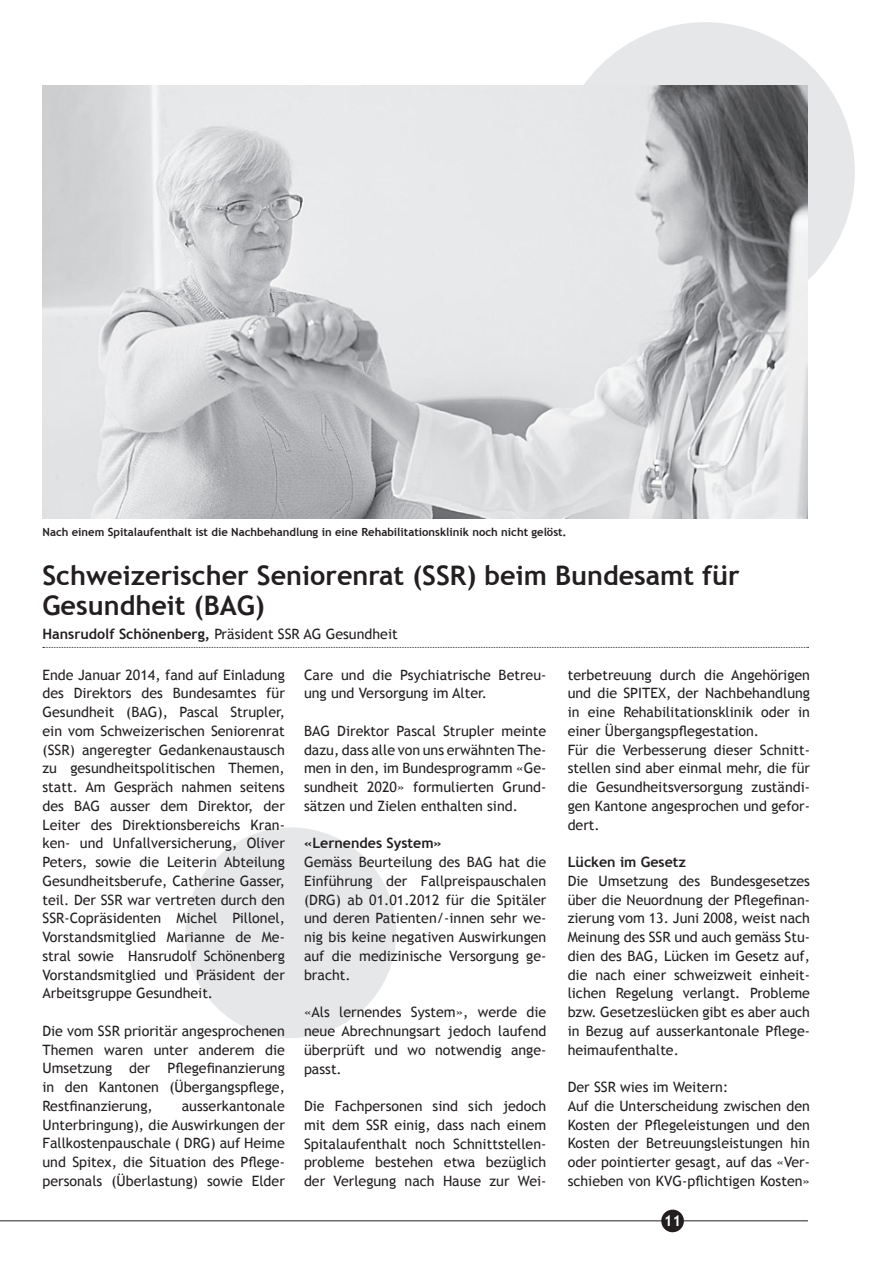
<style>
.page{position:relative;width:893px;height:1263px;background:#fff}
.page>*{position:absolute;margin:0;border:0;box-sizing:border-box;transform-origin:0 0}
.t1{font:700 27px/30px "Trebuchet MS";color:#231f20}
.t2{font:700 15px "Trebuchet MS";color:#fff}
.t3{font:14.25px/18.8px "Trebuchet MS";color:#231f20;text-align:justify}
.t4{font:700 14.25px "Trebuchet MS";color:#231f20}
.t5{font:700 11.25px "Trebuchet MS";color:#231f20}
.s1{font-weight:700}
</style>
<div class="page">
<div style="left:556px;top:22px;width:299px;height:299px;background:#e6e7e9;border-radius:50%"></div>
<div style="left:186px;top:827px;width:210px;height:211px;background:#e6e7e9;border-radius:50%"></div>
<hr style="left:0;top:1220px;width:808px;height:1px;background:#231f20">
<div style="left:661px;top:1209px;width:23px;height:23px;background:#231f20;border-radius:50%"></div>
<svg style="left:43px;top:647px;width:765px;height:1px"></svg>
<img style="left:43px;top:85px;width:765px;height:434px">
<p class="t5" style="left:43px;top:525px;width:526px">Nach einem Spitalaufenthalt ist die Nachbehandlung in eine Rehabilitationsklinik noch nicht gelöst.</p>
<h1 class="t1" style="left:43px;top:561px;width:699px">Schweizerischer Seniorenrat (SSR) beim Bundesamt für<br>Gesundheit (BAG)</h1>
<p class="t3" style="left:43px;top:624px;width:357px"><span class="s1">Hansrudolf Schönenberg,</span> Präsident SSR AG Gesundheit</p>
<p class="t3" style="left:568px;top:665px;width:244px;text-align:left">terbetreuung durch die Angehörigen und die SPITEX, der Nachbehandlung in eine Rehabilitationsklinik oder in einer übergangspflegestation.<br>Für die Verbesserung dieser Schnitt&shy;stellen sind aber einmal mehr, die für die Gesundheitsversorgung zuständi&shy;gen Kantone angesprochen und gefor&shy;dert.</p>
<p class="t4" style="left:568px;top:853px;width:120px">Lücken im Gesetz</p>
<p class="t3" style="left:568px;top:872px;width:244px">Die Umsetzung des Bundesgesetzes über die Neuordnung der Pflegefinan&shy;zierung vom 13. Juni 2008, weist nach Meinung des SSR und auch gemäss Stu&shy;dien des BAG, Lücken im Gesetz auf, die nach einer schweizweit einheit&shy;lichen Regelung verlangt. Probleme bzw. Gesetzeslücken gibt es aber auch in Bezug auf ausserkantonale Pflege&shy;heimaufenthalte.</p>
<p class="t3" style="left:568px;top:1078px;width:244px;text-align:left">Der SSR wies im Weitern:<br>Auf die Unterscheidung zwischen den Kosten der Pflegeleistungen und den Kosten der Betreuungsleistungen hin oder pointierter gesagt, auf das «Ver&shy;schieben von KVG-pflichtigen Kosten»</p>
<p class="t3" style="left:43px;top:665px;width:244px">Ende Januar 2014, fand auf Einladung des Direktors des Bundesamtes für Gesundheit (BAG), Pascal Strupler, ein vom Schweizerischen Seniorenrat (SSR) angeregter Gedankenaustausch zu gesundheitspolitischen Themen, statt. Am Gespräch nahmen seitens des BAG ausser dem Direktor, der Leiter des Direktionsbereichs Kran&shy;ken- und Unfallversicherung, Oliver Peters, sowie die Leiterin Abteilung Gesundheitsberufe, Catherine Gasser, teil. Der SSR war vertreten durch den SSR-Copräsidenten Michel Pillonel, Vorstandsmitglied Marianne de Me&shy;stral sowie Hansrudolf Schönenberg Vorstandsmitglied und Präsident der Arbeitsgruppe Gesundheit.</p>
<p class="t3" style="left:43px;top:1022px;width:244px">Die vom SSR prioritär angesprochenen Themen waren unter anderem die Umsetzung der Pflegefinanzierung in den Kantonen (Übergangspflege, Restfinanzierung,</p>
<p class="t3" style="left:304px;top:665px;width:244px">Care und die Psychiatrische Betreu&shy;ung und Versorgung im Alter.</p>
<p class="t3" style="left:304px;top:722px;width:244px">BAG Direktor Pascal Strupler meinte dazu, dass alle von uns erwähnten The&shy;men in den, im Bundesprogramm «Ge&shy;sundheit 2020» formulierten Grund&shy;sätzen und Zielen enthalten sind.</p>
<p class="t4" style="left:304px;top:834px;width:139px">«Lernendes System»</p>
<p class="t3" style="left:304px;top:853px;width:244px">Gemäss Beurteilung des BAG hat die Einführung der Fallpreispauschalen (DRG) ab 01.01.2012 für die Spitäler und deren Patienten/-innen sehr we&shy;nig bis keine negativen Auswirkungen auf die medizinische Versorgung ge&shy;bracht.</p>
<p class="t3" style="left:304px;top:1003px;width:244px">«Als lernendes System», werde die neue Abrechnungsart jedoch laufend überprüft und wo notwendig ange&shy;passt.</p>
<p class="t3" style="left:304px;top:1097px;width:244px">Die Fachpersonen sind sich jedoch mit dem SSR einig, dass nach einem Spitalaufenthalt noch Schnittstellen&shy;probleme bestehen etwa bezüglich der Verlegung nach Hause zur Wei-</p>
<p class="t3" style="left:43px;top:1097px;width:244px;text-indent:139px">ausserkantonale Unterbringung), die Auswirkungen der Fallkostenpauschale ( DRG) auf Heime und Spitex, die Situation des Pflege&shy;personals (Überlastung) sowie Elder</p>
<p class="t2" style="left:664px;top:1211px;width:19px">11</p>
</div>
